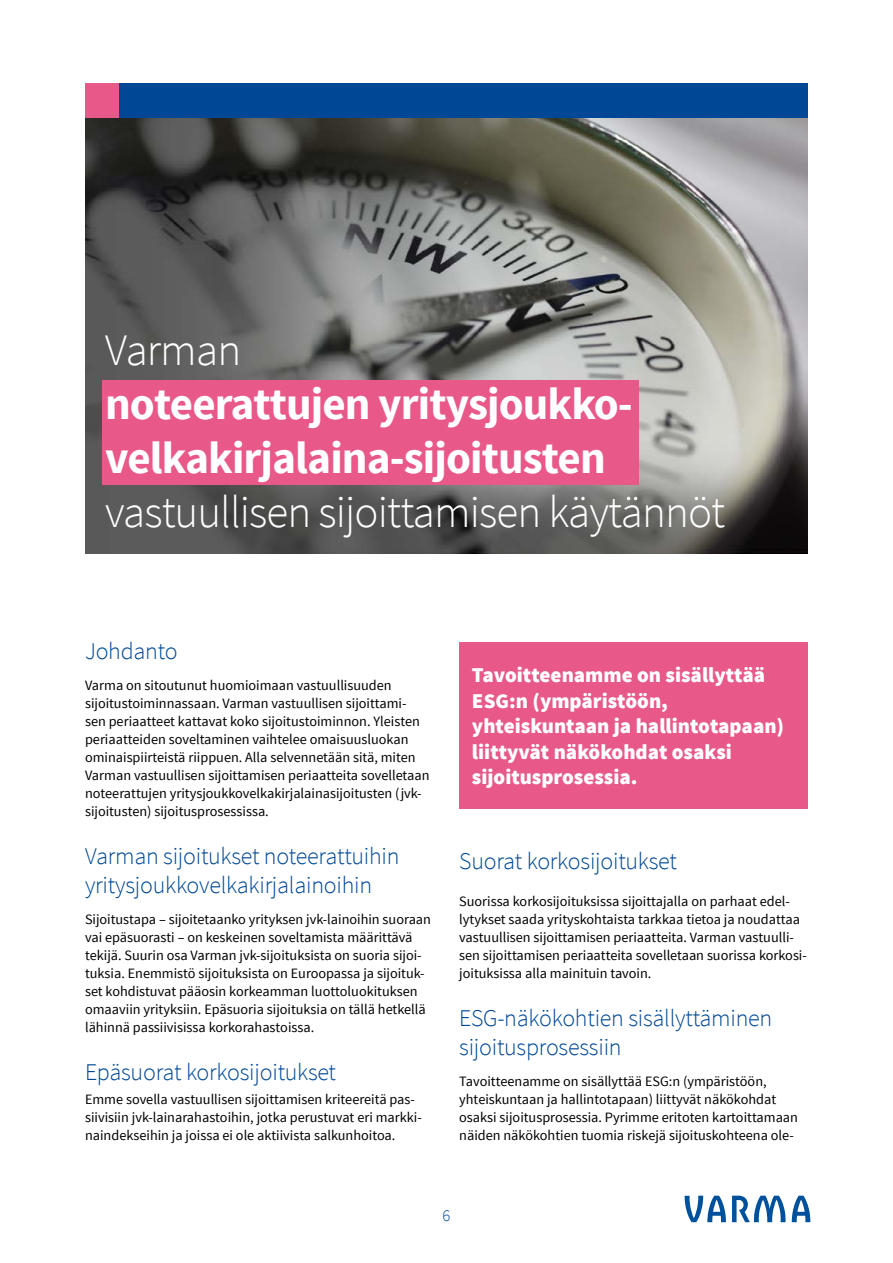
<style>
.page{position:relative;width:893px;height:1263px;background:#fff}
.page>*{position:absolute;margin:0;border:0;box-sizing:border-box;transform-origin:0 0}
._1__Otsikko{font:700 45px/54px "Source Sans Pro";letter-spacing:-.02em;color:#fff}
._2_otsikko{font:300 24px/28.8px "Source Sans Pro";letter-spacing:-.01em;color:#004895}
.Äläys{font:900 21px/25.5px "Source Sans Pro";color:#fff}
.t1{font:300 16.5px "Source Sans Pro";color:#004895}
.leipis{font:14.25px/18px "Source Sans Pro";color:#000}
.s1{font-weight:300}
</style>
<div class="page">
<svg style="left:732px;top:1196px;width:54px;height:26px"></svg>
<svg style="left:685px;top:1196px;width:41px;height:26px"></svg>
<svg style="left:792px;top:1196px;width:18px;height:26px"></svg>
<img style="left:85px;top:118px;width:723px;height:436px">
<div style="left:85px;top:84px;width:34px;height:34px;background:#e85889"></div>
<div style="left:119px;top:84px;width:689px;height:34px;background:#004895"></div>
<div style="left:459px;top:642px;width:349px;height:167px;background:#e85889"></div>
<div style="left:102px;top:381px;width:537px;height:104px;background:#e85889"></div>
<p class="_1__Otsikko" style="left:105px;top:324px;width:622px"><span class="s1">Varman<br></span>noteerattujen yritysjoukko&shy;velkakirjalaina-sijoitusten <span class="s1">vastuullisen sijoittamisen käytännöt</span></p>
<p class="_2_otsikko" style="left:85px;top:636px;width:94px">Johdanto</p>
<p class="leipis" style="left:85px;top:676px;width:346px">Varma on sitoutunut huomioimaan vastuullisuuden sijoitustoiminnassaan. Varman vastuullisen sijoittami&shy;sen periaatteet kattavat koko sijoitustoiminnon. Yleisten periaatteiden soveltaminen vaihtelee omaisuusluokan ominaispiirteistä riippuen. Alla selvennetään sitä, miten Varman vastuullisen sijoittamisen periaatteita sovelletaan noteerattujen yritysjoukkovelkakirjalainasijoitusten (jvk&shy;sijoitusten) sijoitusprosessissa.</p>
<p class="_2_otsikko" style="left:85px;top:842px;width:316px">Varman sijoitukset noteerattuihin yritysjoukkovelkakirjalainoihin</p>
<p class="leipis" style="left:85px;top:910px;width:348px">Sijoitustapa – sijoitetaanko yrityksen jvk-lainoihin suoraan vai epäsuorasti – on keskeinen soveltamista määrittävä tekijä. Suurin osa Varman jvk-sijoituksista on suoria sijoi&shy;tuksia. Enemmistö sijoituksista on Euroopassa ja sijoituk&shy;set kohdistuvat pääosin korkeamman luottoluokituksen omaaviin yrityksiin. Epäsuoria sijoituksia on tällä hetkellä lähinnä passiivisissa korkorahastoissa.</p>
<p class="_2_otsikko" style="left:85px;top:1058px;width:253px">Epäsuorat korkosijoitukset</p>
<p class="leipis" style="left:85px;top:1090px;width:338px">Emme sovella vastuullisen sijoittamisen kriteereitä pas&shy;siivisiin jvk-lainarahastoihin, jotka perustuvat eri markki&shy;naindekseihin ja joissa ei ole aktiivista salkunhoitoa.</p>
<p class="Äläys" style="left:472px;top:664px;width:314px">Tavoitteenamme on sisällyttää<br>ESG:n (ympäristöön, yhteiskuntaan ja hallintotapaan) liittyvät näkökohdat osaksi sijoitusprosessia.</p>
<p class="_2_otsikko" style="left:459px;top:847px;width:219px">Suorat korkosijoitukset</p>
<p class="leipis" style="left:459px;top:892px;width:349px">Suorissa korkosijoituksissa sijoittajalla on parhaat edel&shy;lytykset saada yrityskohtaista tarkkaa tietoa ja noudattaa vastuullisen sijoittamisen periaatteita. Varman vastuulli&shy;sen sijoittamisen periaatteita sovelletaan suorissa korkosi&shy;joituksissa alla mainituin tavoin.</p>
<p class="_2_otsikko" style="left:459px;top:1004px;width:315px">ESG-näkökohtien sisällyttäminen sijoitusprosessiin</p>
<p class="leipis" style="left:459px;top:1072px;width:340px">Tavoitteenamme on sisällyttää ESG:n (ympäristöön, yhteiskuntaan ja hallintotapaan) liittyvät näkökohdat osaksi sijoitusprosessia. Pyrimme eritoten kartoittamaan näiden näkökohtien tuomia riskejä sijoituskohteena ole-</p>
<p class="t1" style="left:443px;top:1206px;width:9px">6</p>
</div>
